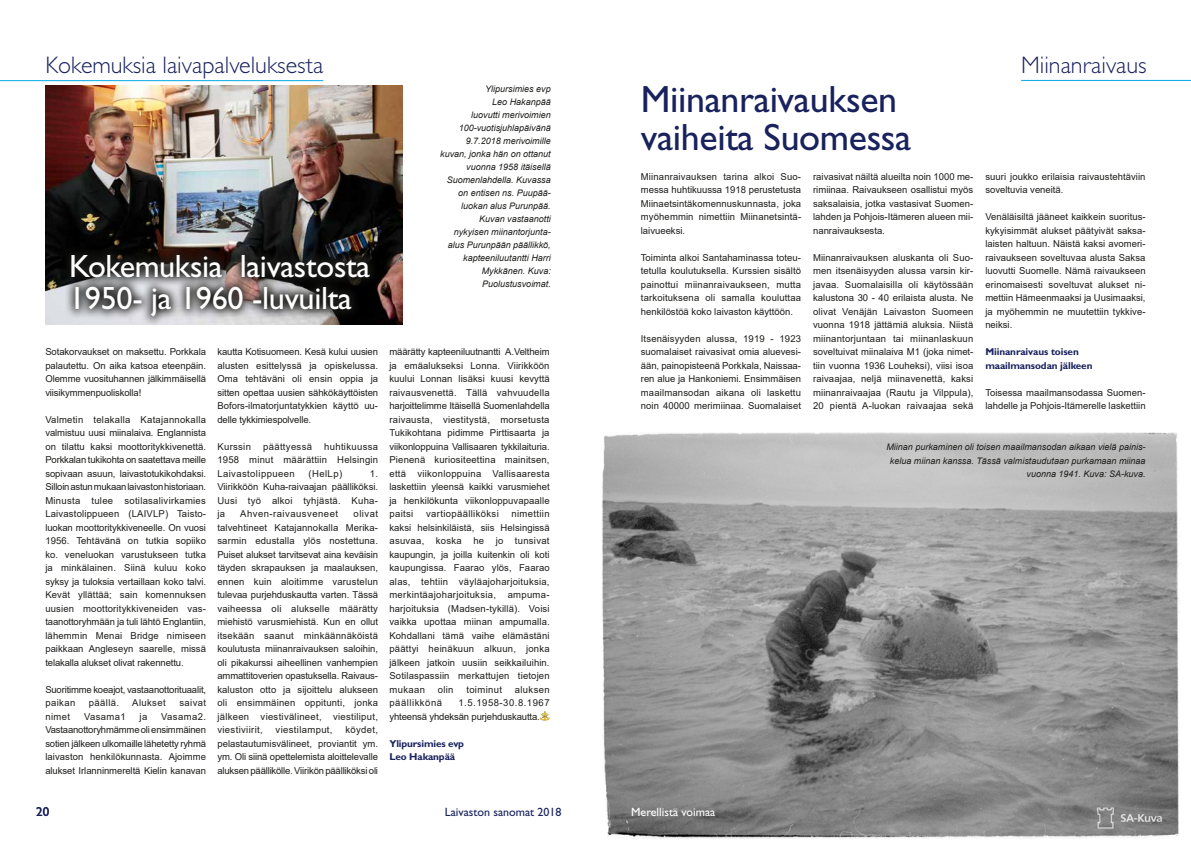
<style>
.page{position:relative;width:1191px;height:842px;background:#fff}
.page>*{position:absolute;margin:0;border:0;box-sizing:border-box;transform-origin:0 0}
.t1{font:38px/38px "Gill Sans Std";letter-spacing:-.01em;color:#19225d}
.t2{font:32.3px/32.3px "Gill Sans Std";letter-spacing:-.01em;color:#fff}
.t3{font:300 24px "Gill Sans Std";color:#19225d}
.t4{font:13px "Gill Sans Std";color:#19225d}
.t5{font:12px "Gill Sans Std";color:#19225d}
.t6{font:12px "Gill Sans Std";color:#fff}
.t7{font:700 10px/13.5px "Gill Sans Std";letter-spacing:-.01em;color:#19225d}
.t8{font:9.5px/13.5px "Arial";letter-spacing:.005em;color:#1d1d1b;text-align:justify}
.t9{font:9.5px/13.5px "Arial";letter-spacing:-.015em;color:#1d1d1b}
.t10{font:9.5px "Arial";letter-spacing:.035em;color:#1d1d1b}
.t11{font:9.5px "Arial";letter-spacing:.05em;color:#1d1d1b}
.t12{font:9.5px "Arial";letter-spacing:.04em;color:#1d1d1b}
.t13{font:9.5px "Arial";letter-spacing:.055em;color:#1d1d1b}
.t14{font:italic 9px/13px "Arial";color:#1d1d1b;text-align:right}
</style>
<div class="page">
<img style="left:602px;top:432px;width:577px;height:407px">
<img style="left:45px;top:86px;width:357px;height:238px">
<svg style="left:540px;top:711px;width:9px;height:10px"></svg>
<svg style="left:60px;top:243px;width:320px;height:82px"></svg>
<hr style="left:0;top:80px;width:323px;height:1px;background:#00a8e7">
<hr style="left:1021px;top:80px;width:170px;height:1px;background:#00a8e7">
<h3 class="t3" style="left:45px;top:52px;width:279px">Kokemuksia laivapalveluksesta</h3>
<h3 class="t3" style="left:1021px;top:51px;width:127px">Miinanraivaus</h3>
<h2 class="t2" style="left:69px;top:250px;width:303px">Kokemuksia laivastosta<br>1950- ja 1960 -luvuilta</h2>
<p class="t14" style="left:440px;top:83px;width:112px">Ylipursimies evp<br>Leo Hakanpää<br>luovutti merivoimien<br>100-vuotisjuhlapäivänä<br>9.7.2018 merivoimille kuvan, jonka hän on ottanut vuonna 1958 itäisellä<br>Suomenlahdella. Kuvassa on entisen ns. Puupää&shy;luokan alus Purunpää.<br>Kuvan vastaanotti<br>nykyisen miinantorjunta&shy;alus Purunpään päällikkö, kapteeniluutantti Harri<br>Mykkänen. Kuva:<br>Puolustusvoimat.</p>
<p class="t8" style="left:45px;top:345px;width:162px">Sotakorvaukset on maksettu. Porkkala palautettu. On aika katsoa eteenpäin.<br>Olemme vuosituhannen jälkimmäisellä viisikymmenpuoliskolla!</p>
<p class="t8" style="left:45px;top:412px;width:162px">Valmetin telakalla Katajannokalla valmistuu uusi miinalaiva. Englannista on tilattu kaksi moottoritykkivenettä.<br>Porkkalan tukikohta on saatettava meille sopivaan asuun, laivastotukikohdaksi.<br>Silloin astun mukaan laivaston historiaan.<br>Minusta tulee sotilasalivirkamies Laivastolippueen (LAIVLP) Taisto&shy;luokan moottoritykkiveneelle. On vuosi 1956. Tehtävänä on tutkia sopiiko ko. veneluokan varustukseen tutka ja minkälainen. Siinä kuluu koko syksy ja tuloksia vertaillaan koko talvi.<br>Kevät yllättää; sain komennuksen uusien moottoritykkiveneiden vas&shy;taanottoryhmään ja tuli lähtö Englantiin, lähemmin Menai Bridge nimiseen paikkaan Angleseyn saarelle, missä telakalla alukset olivat rakennettu.</p>
<p class="t9" style="left:45px;top:682px;width:162px">Suoritimme koeajot, vastaanottorituaalit, paikan</p>
<p class="t8" style="left:89px;top:696px;width:32px">päällä.</p>
<p class="t12" style="left:132px;top:696px;width:35px">Alukset</p>
<p class="t8" style="left:179px;top:696px;width:28px">saivat</p>
<p class="t8" style="left:45px;top:709px;width:162px;text-indent:116px">Vasama2.<br>Vastaanottoryhmämme oli ensimmäinen sotien jälkeen ulkomaille lähetetty ryhmä laivaston henkilökunnasta. Ajoimme alukset Irlanninmereltä Kielin kanavan</p>
<p class="t8" style="left:45px;top:709px;width:26px">nimet</p>
<p class="t12" style="left:84px;top:710px;width:43px">Vasama1</p>
<p class="t8" style="left:140px;top:709px;width:9px">ja</p>
<p class="t8" style="left:217px;top:345px;width:162px">kautta Kotisuomeen. Kesä kului uusien alusten esittelyssä ja opiskelussa.<br>Oma tehtäväni oli ensin oppia ja sitten opettaa uusien sähkökäyttöisten Bofors-ilmatorjuntatykkien käyttö uu&shy;delle tykkimiespolvelle.</p>
<p class="t10" style="left:217px;top:440px;width:35px">Kurssin</p>
<p class="t10" style="left:263px;top:440px;width:50px">päättyessä</p>
<p class="t8" style="left:217px;top:439px;width:162px;text-indent:107px">huhtikuussa 1958 minut määrättiin Helsingin Laivastolippueen</p>
<p class="t8" style="left:309px;top:466px;width:35px">(HelLp)</p>
<p class="t8" style="left:217px;top:466px;width:162px;text-indent:152px">1.<br>Viirikköön Kuha-raivaajan päälliköksi.<br>Uusi työ alkoi tyhjästä. Kuha&shy;ja</p>
<p class="t8" style="left:217px;top:507px;width:162px;text-indent:136px">olivat talvehtineet Katajannokalla Merika&shy;sarmin edustalla ylös nostettuna.<br>Puiset alukset tarvitsevat aina keväisin täyden skrapauksen ja maalauksen, ennen kuin aloitimme varustelun tulevaa purjehduskautta varten. Tässä vaiheessa oli alukselle määrätty miehistö varusmiehistä. Kun en ollut itsekään saanut minkäännäköistä koulutusta miinanraivauksen saloihin, oli pikakurssi aiheellinen vanhempien ammattitoverien opastuksella. Raivaus&shy;kaluston otto ja sijoittelu alukseen oli ensimmäinen oppitunti, jonka jälkeen viestivälineet, viestiliput, viestiviirit,</p>
<p class="t11" style="left:240px;top:507px;width:99px">Ahven-raivausveneet</p>
<p class="t8" style="left:217px;top:723px;width:162px;text-indent:128px">köydet, pelastautumisvälineet, proviantit ym. ym. Oli siinä opettelemista aloittelevalle aluksen päällikölle. Viirikön päälliköksi oli</p>
<p class="t10" style="left:275px;top:723px;width:58px">viestilamput,</p>
<p class="t8" style="left:389px;top:345px;width:162px">määrätty kapteeniluutnantti A.Veltheim ja emäalukseksi Lonna. Viirikköön kuului Lonnan lisäksi kuusi kevyttä raivausvenettä. Tällä vahvuudella harjoittelimme Itäisellä Suomenlahdella raivausta, viestitystä, morsetusta Tukikohtana pidimme Pirttisaarta ja viikonloppuina Vallisaaren tykkilaituria.<br>Pienenä kuriositeettina mainitsen, että viikonloppuina Vallisaaresta laskettiin yleensä kaikki varusmiehet ja henkilökunta viikonloppuvapaalle paitsi</p>
<p class="t10" style="left:426px;top:507px;width:74px">vartiopäälliköksi</p>
<p class="t8" style="left:389px;top:507px;width:162px;text-indent:122px">nimettiin kaksi helsinkiläistä, siis Helsingissä asuvaa, koska he jo tunsivat kaupungin, ja joilla kuitenkin oli koti kaupungissa. Faarao ylös, Faarao alas, tehtiin väyläajoharjoituksia, merkintäajoharjoituksia, ampuma&shy;harjoituksia (Madsen-tykillä). Voisi vaikka upottaa miinan ampumalla.<br>Kohdallani tämä vaihe elämästäni päättyi heinäkuun alkuun, jonka jälkeen jatkoin uusiin seikkailuihin.<br>Sotilaspassiin merkattujen tietojen mukaan</p>
<p class="t8" style="left:438px;top:682px;width:17px">olin</p>
<p class="t10" style="left:466px;top:683px;width:37px">toiminut</p>
<p class="t10" style="left:515px;top:683px;width:36px">aluksen</p>
<p class="t13" style="left:389px;top:696px;width:54px">päällikkönä</p>
<p class="t9" style="left:389px;top:696px;width:162px;text-indent:69px">1.5.1958-30.8.1967 yhteensä yhdeksän purjehduskautta.</p>
<p class="t7" style="left:389px;top:736px;width:76px">Ylipursimies evp<br>Leo Hakanpää</p>
<h3 class="t4" style="left:36px;top:804px;width:14px">20</h3>
<p class="t5" style="left:445px;top:805px;width:118px">Laivaston sanomat 2018</p>
<h1 class="t1" style="left:641px;top:80px;width:272px">Miinanraivauksen vaiheita Suomessa</h1>
<p class="t8" style="left:641px;top:169px;width:162px">Miinanraivauksen tarina alkoi Suo&shy;messa huhtikuussa 1918 perustetusta Miinaetsintäkomennuskunnasta, joka myöhemmin nimettiin Miinanetsintä&shy;laivueeksi.</p>
<p class="t8" style="left:641px;top:250px;width:162px">Toiminta alkoi Santahaminassa toteu&shy;tetulla koulutuksella. Kurssien sisältö painottui miinanraivaukseen, mutta tarkoituksena oli samalla kouluttaa henkilöstöä koko laivaston käyttöön.</p>
<p class="t8" style="left:641px;top:331px;width:162px">Itsenäisyyden alussa, 1919 - 1923 suomalaiset raivasivat omia aluevesi&shy;ään, painopisteenä Porkkala, Naissaa&shy;ren alue ja Hankoniemi. Ensimmäisen maailmansodan aikana oli laskettu noin 40000 merimiinaa. Suomalaiset</p>
<p class="t8" style="left:813px;top:169px;width:162px">raivasivat näiltä alueilta noin 1000 me&shy;rimiinaa. Raivaukseen osallistui myös saksalaisia, jotka vastasivat Suomen&shy;lahden ja Pohjois-Itämeren alueen mii&shy;nanraivauksesta.</p>
<p class="t8" style="left:813px;top:250px;width:162px">Miinanraivauksen aluskanta oli Suo&shy;men itsenäisyyden alussa varsin kir&shy;javaa. Suomalaisilla oli käytössään kalustona 30 - 40 erilaista alusta. Ne olivat Venäjän Laivaston Suomeen vuonna 1918 jättämiä aluksia. Niistä miinantorjuntaan tai miinanlaskuun soveltuivat miinalaiva M1 (joka nimet&shy;tiin vuonna 1936 Louheksi), viisi isoa raivaajaa, neljä miinavenettä, kaksi miinanraivaajaa (Rautu ja Vilppula), 20 pientä A-luokan raivaajaa sekä</p>
<p class="t8" style="left:985px;top:169px;width:162px">suuri joukko erilaisia raivaustehtäviin soveltuvia veneitä.</p>
<p class="t8" style="left:985px;top:210px;width:162px">Venäläisiltä jääneet kaikkein suoritus&shy;kykyisimmät alukset päätyivät saksa&shy;laisten haltuun. Näistä kaksi avomeri&shy;raivaukseen soveltuvaa alusta Saksa luovutti Suomelle. Nämä raivaukseen erinomaisesti soveltuvat alukset ni&shy;mettiin Hämeenmaaksi ja Uusimaaksi, ja myöhemmin ne muutettiin tykkive&shy;neiksi.</p>
<p class="t7" style="left:985px;top:345px;width:109px">Miinanraivaus toisen maailmansodan jälkeen</p>
<p class="t8" style="left:985px;top:385px;width:162px">Toisessa maailmansodassa Suomen&shy;lahdelle ja Pohjois-Itämerelle laskettiin</p>
<p class="t6" style="left:631px;top:805px;width:86px">Merellistä voimaa</p>
<p class="t14" style="left:886px;top:440px;width:261px;line-height:13.5px">Miinan purkaminen oli toisen maailmansodan aikaan vielä painis&shy;kelua miinan kanssa. Tässä valmistaudutaan purkamaan miinaa vuonna 1941. Kuva: SA-kuva.</p>
</div>
